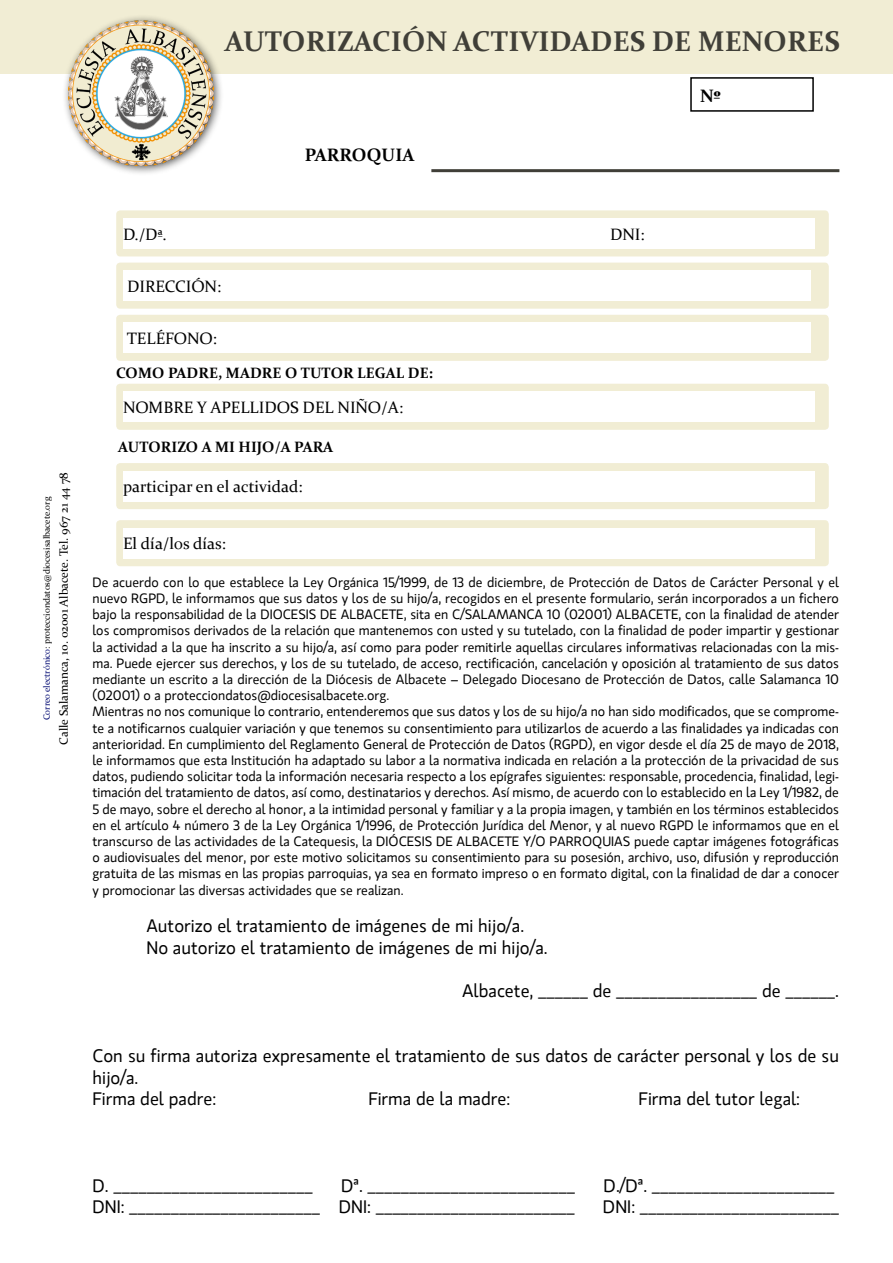
<style>
.page{position:relative;width:893px;height:1263px;background:#fff}
.page>*{position:absolute;margin:0;border:0;box-sizing:border-box;transform-origin:0 0}
.t1{font:700 28.5px "Constantia";color:#403f38}
.t2{font:18px/21.6px "Gloriola Std";color:#000}
.t3{font:700 18px "Constantia";color:#000}
.t4{font:16.5px "Constantia";color:#000}
.t5{font:700 15px "Constantia";color:#000}
.t6{font:13.5px/16.2px "Gloriola Std";color:#000}
.t7{font:12px "Constantia";color:#000}
.t8{font:9px "Constantia";color:#000}
.s1{color:#000972}
</style>
<div class="page">
<hr style="left:431px;top:169px;width:408px;height:3px;background:#403f38">
<div style="left:690px;top:77px;width:124px;height:35px;border:2px solid #000"></div>
<div style="left:116px;top:210px;width:713px;height:46px;background:#f1edd4;border-radius:4px"></div>
<div style="left:123px;top:218px;width:691px;height:31px;background:#fff"></div>
<div style="left:116px;top:384px;width:713px;height:46px;background:#f1edd4;border-radius:4px"></div>
<div style="left:123px;top:391px;width:691px;height:31px;background:#fff"></div>
<div style="left:116px;top:463px;width:713px;height:46px;background:#f1edd4;border-radius:4px"></div>
<div style="left:123px;top:471px;width:691px;height:30px;background:#fff"></div>
<div style="left:116px;top:520px;width:713px;height:46px;background:#f1edd4;border-radius:4px"></div>
<div style="left:123px;top:528px;width:691px;height:31px;background:#fff"></div>
<div style="left:116px;top:263px;width:713px;height:46px;background:#f1edd4;border-radius:4px"></div>
<div style="left:123px;top:270px;width:688px;height:31px;background:#fff"></div>
<div style="left:116px;top:315px;width:713px;height:46px;background:#f1edd4;border-radius:4px"></div>
<div style="left:123px;top:322px;width:688px;height:31px;background:#fff"></div>
<div style="left:0;top:0;width:893px;height:73px;background:#f1edd4"></div>
<div style="left:61px;top:13px;width:163px;height:163px;background:#000;opacity:.75"></div>
<img style="left:69px;top:21px;width:145px;height:145px">
<h1 class="t1" style="left:225px;top:22px;width:616px">AUTORIZACIÓN ACTIVIDADES DE MENORES</h1>
<h2 class="t3" style="left:305px;top:143px;width:111px">PARROQUIA</h2>
<h2 class="t3" style="left:700px;top:83px;width:22px">Nº</h2>
<p class="t7" style="left:56px;top:745px;width:274px;rotate:-90deg">Calle Salamanca, 10. 02001 Albacete. Tel. 967 21 44 78</p>
<p class="t8" style="left:41px;top:720px;width:225px;rotate:-90deg"><span class="s1">Correo electrónico</span>: protecciondatos@diocesisalbacete.org</p>
<p class="t4" style="left:123px;top:223px;width:45px">D./Dª.</p>
<p class="t4" style="left:610px;top:223px;width:36px">DNI:</p>
<p class="t4" style="left:127px;top:275px;width:96px">DIRECCIÓN:</p>
<p class="t4" style="left:127px;top:327px;width:92px">TELÉFONO:</p>
<p class="t5" style="left:116px;top:363px;width:318px">COMO PADRE, MADRE O TUTOR LEGAL DE:</p>
<p class="t4" style="left:123px;top:396px;width:282px">NOMBRE Y APELLIDOS DEL NIÑO/A:</p>
<p class="t5" style="left:118px;top:437px;width:217px">AUTORIZO A MI HIJO/A PARA</p>
<p class="t4" style="left:123px;top:475px;width:181px">participar en el actividad:</p>
<p class="t4" style="left:123px;top:532px;width:105px">El día/los días:</p>
<p class="t6" style="left:92px;top:574px;width:748px">De acuerdo con lo que establece la Ley Orgánica 15/1999, de 13 de diciembre, de Protección de Datos de Carácter Personal y el nuevo RGPD, le informamos que sus datos y los de su hijo/a, recogidos en el presente formulario, serán incorporados a un fichero bajo la responsabilidad de la DIOCESIS DE ALBACETE, sita en C/SALAMANCA 10 (02001) ALBACETE, con la finalidad de atender los compromisos derivados de la relación que mantenemos con usted y su tutelado, con la finalidad de poder impartir y gestionar la actividad a la que ha inscrito a su hijo/a, así como para poder remitirle aquellas circulares informativas relacionadas con la mis&shy;ma. Puede ejercer sus derechos, y los de su tutelado, de acceso, rectificación, cancelación y oposición al tratamiento de sus datos mediante un escrito a la dirección de la Diócesis de Albacete – Delegado Diocesano de Protección de Datos, calle Salamanca 10 (02001) o a protecciondatos@diocesisalbacete.org.<br>Mientras no nos comunique lo contrario, entenderemos que sus datos y los de su hijo/a no han sido modificados, que se comprome&shy;te a notificarnos cualquier variación y que tenemos su consentimiento para utilizarlos de acuerdo a las finalidades ya indicadas con anterioridad. En cumplimiento del Reglamento General de Protección de Datos (RGPD), en vigor desde el día 25 de mayo de 2018, le informamos que esta Institución ha adaptado su labor a la normativa indicada en relación a la protección de la privacidad de sus datos, pudiendo solicitar toda la información necesaria respecto a los epígrafes siguientes: responsable, procedencia, finalidad, legi&shy;timación del tratamiento de datos, así como, destinatarios y derechos. Así mismo, de acuerdo con lo establecido en la Ley 1/1982, de 5 de mayo, sobre el derecho al honor, a la intimidad personal y familiar y a la propia imagen, y también en los términos establecidos en el artículo 4 número 3 de la Ley Orgánica 1/1996, de Protección Jurídica del Menor, y al nuevo RGPD le informamos que en el transcurso de las actividades de la Catequesis, la DIÓCESIS DE ALBACETE Y/O PARROQUIAS puede captar imágenes fotográficas o audiovisuales del menor, por este motivo solicitamos su consentimiento para su posesión, archivo, uso, difusión y reproducción gratuita de las mismas en las propias parroquias, ya sea en formato impreso o en formato digital, con la finalidad de dar a conocer y promocionar las diversas actividades que se realizan.</p>
<h2 class="t2" style="left:146px;top:916px;width:403px">Autorizo el tratamiento de imágenes de mi hijo/a.<br>No autorizo el tratamiento de imágenes de mi hijo/a.</h2>
<h2 class="t2" style="left:462px;top:980px;width:378px">Albacete, ______ de _________________ de ______.</h2>
<h2 class="t2" style="left:92px;top:1045px;width:748px">Con su firma autoriza expresamente el tratamiento de sus datos de carácter personal y los de su hijo/a.<br>Firma del padre:</h2>
<h2 class="t2" style="left:368px;top:1088px;width:143px">Firma de la madre:</h2>
<h2 class="t2" style="left:639px;top:1088px;width:163px">Firma del tutor legal:</h2>
<h2 class="t2" style="left:92px;top:1175px;width:222px">D. ________________________</h2>
<h2 class="t2" style="left:341px;top:1175px;width:235px">Dª. _________________________</h2>
<h2 class="t2" style="left:604px;top:1175px;width:232px">D./Dª. ______________________</h2>
<h2 class="t2" style="left:92px;top:1196px;width:484px">DNI: _______________________ DNI: ________________________</h2>
<h2 class="t2" style="left:603px;top:1196px;width:238px">DNI: ________________________</h2>
</div>
